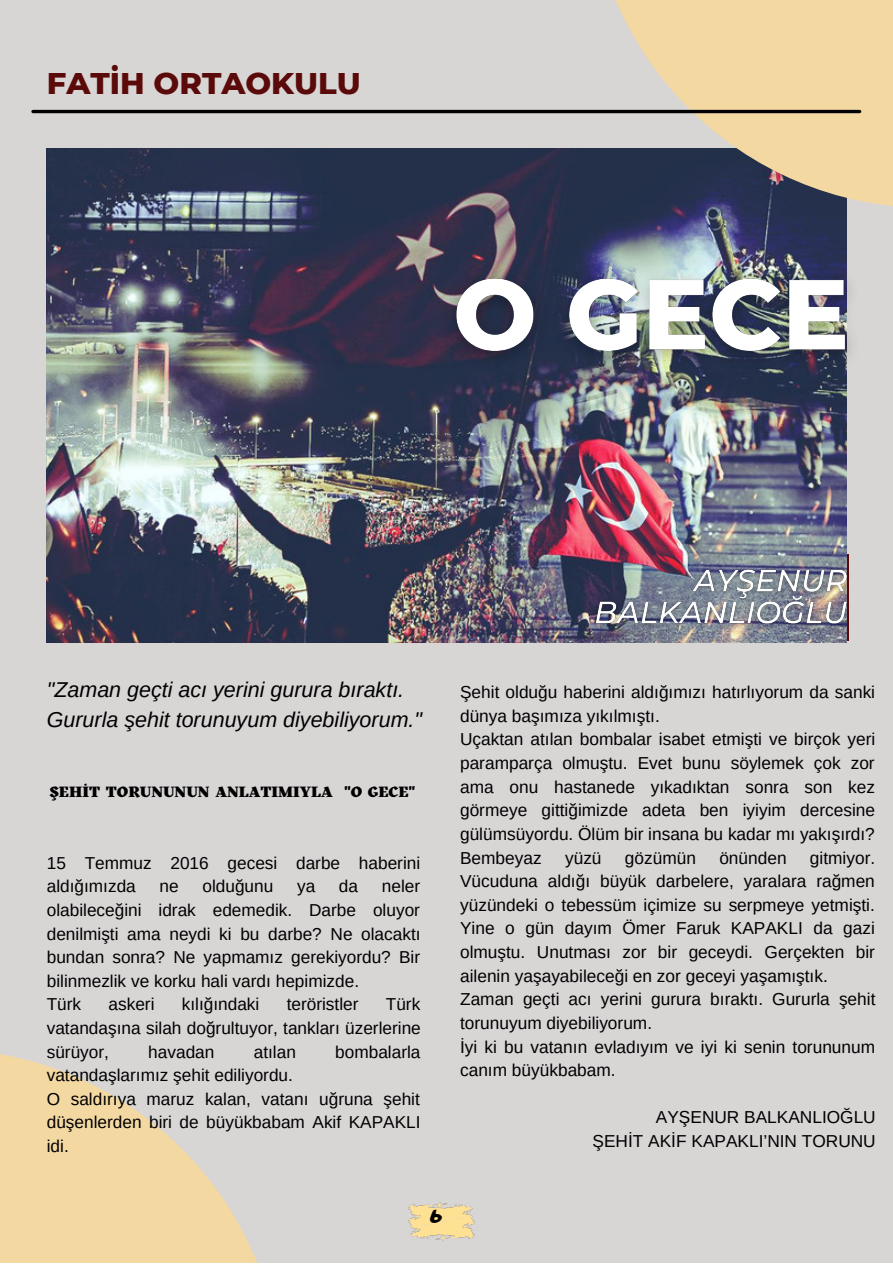
<style>
.page{position:relative;width:893px;height:1264px;background:#fff}
.page>*{position:absolute;margin:0;border:0;box-sizing:border-box;transform-origin:0 0}
.t1{font:800 30.6px "Montserrat";color:#5b0a0a}
.t2{font:italic 21.45px/30px "Arimo";color:#000}
.t3{font:18px "Adigiana Toybox";color:#000}
.t4{font:17.25px/23.5px "Arimo";color:#000}
.t5{font:900 14.7px "Kitsch";color:#000}
</style>
<div class="page">
<div style="left:0;top:0;width:892px;height:1262px;background:#d8d5d5"></div>
<img style="left:47px;top:148px;width:799px;height:494px">
<img style="left:428px;top:234px;width:423px;height:171px">
<img style="left:585px;top:555px;width:264px;height:86px">
<svg style="left:588px;top:0;width:304px;height:208px;fill:#f4d8a2"></svg>
<hr style="left:33px;top:110px;width:826px;height:3px;background:#000">
<svg style="left:0;top:1054px;width:257px;height:208px;fill:#f4d8a2"></svg>
<img style="left:408px;top:1202px;width:66px;height:38px">
<h1 class="t1" style="left:47px;top:65px;width:315px">FATİH ORTAOKULU</h1>
<p class="t2" style="left:47px;top:674px;width:377px">"Zaman geçti acı yerini gurura bıraktı.<br>Gururla şehit torunuyum diyebiliyorum."</p>
<p class="t5" style="left:49px;top:783px;width:367px">ŞEHİT TORUNUNUN ANLATIMIYLA "O GECE"</p>
<p class="t4" style="left:47px;top:850px;width:375px">15 Temmuz 2016 gecesi darbe haberini aldığımızda</p>
<p class="t4" style="left:159px;top:874px;width:21px">ne</p>
<p class="t4" style="left:202px;top:874px;width:72px">olduğunu</p>
<p class="t4" style="left:297px;top:874px;width:20px">ya</p>
<p class="t4" style="left:339px;top:874px;width:21px">da</p>
<p class="t4" style="left:47px;top:874px;width:375px;text-indent:335px">neler olabileceğini idrak edemedik. Darbe oluyor denilmişti ama neydi ki bu darbe? Ne olacaktı bundan sonra? Ne yapmamız gerekiyordu? Bir bilinmezlik ve korku hali vardı hepimizde.<br>Türk</p>
<p class="t4" style="left:108px;top:992px;width:47px">askeri</p>
<p class="t4" style="left:182px;top:992px;width:79px">kılığındaki</p>
<p class="t4" style="left:287px;top:992px;width:73px">teröristler</p>
<p class="t4" style="left:47px;top:992px;width:375px;text-align:justify;text-indent:339px">Türk vatandaşına silah doğrultuyor, tankları üzerlerine sürüyor,</p>
<p class="t4" style="left:148px;top:1039px;width:68px">havadan</p>
<p class="t4" style="left:254px;top:1039px;width:44px">atılan</p>
<p class="t4" style="left:335px;top:1039px;width:87px">bombalarla</p>
<p class="t4" style="left:47px;top:1063px;width:375px">vatandaşlarımız şehit ediliyordu.<br>O saldırıya maruz kalan, vatanı uğruna şehit düşenlerden biri de büyükbabam Akif KAPAKLI idi.</p>
<p class="t4" style="left:460px;top:680px;width:416px">Şehit olduğu haberini aldığımızı hatırlıyorum da sanki dünya başımıza yıkılmıştı.<br>Uçaktan atılan bombalar isabet etmişti ve birçok yeri paramparça olmuştu. Evet bunu söylemek çok zor ama onu hastanede yıkadıktan sonra son kez görmeye gittiğimizde adeta ben iyiyim dercesine gülümsüyordu. Ölüm bir insana bu kadar mı yakışırdı?<br>Bembeyaz</p>
<p class="t4" style="left:460px;top:845px;width:417px;text-indent:350px">gitmiyor.<br>Vücuduna aldığı büyük darbelere, yaralara rağmen yüzündeki o tebessüm içimize su serpmeye yetmişti.<br>Yine o gün dayım Ömer Faruk KAPAKLI da gazi olmuştu. Unutması zor bir geceydi. Gerçekten bir ailenin yaşayabileceği en zor geceyi yaşamıştık.<br>Zaman geçti acı yerini gurura bıraktı. Gururla şehit torunuyum diyebiliyorum.<br>İyi ki bu vatanın evladıyım ve iyi ki senin torununum canım büyükbabam.</p>
<p class="t4" style="left:592px;top:1105px;width:285px;text-align:right">AYŞENUR BALKANLIOĞLU<br>ŞEHİT AKİF KAPAKLI’NIN TORUNU</p>
<p class="t4" style="left:565px;top:845px;width:38px">yüzü</p>
<p class="t4" style="left:625px;top:845px;width:73px">gözümün</p>
<p class="t4" style="left:719px;top:845px;width:69px">önünden</p>
<p class="t3" style="left:430px;top:1204px;width:14px">6</p>
</div>
